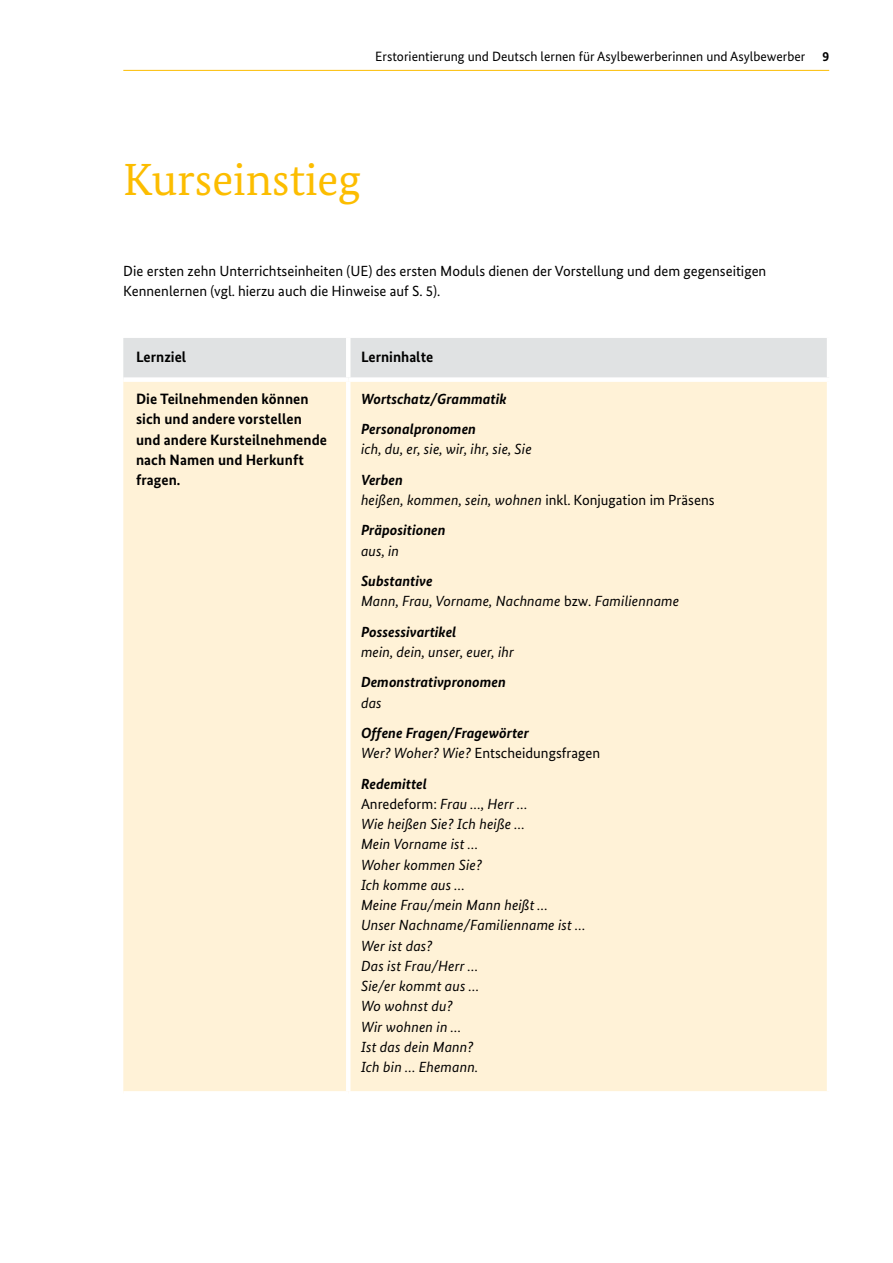
<style>
.page{position:relative;width:893px;height:1263px;background:#fff}
.page>*{position:absolute;margin:0;border:0;box-sizing:border-box;transform-origin:0 0}
.t1{font:45px "Bundes Serif";color:#fcbd00}
.Tab_Bold_weiss_links{font:700 15px/20.2px "Bundes Sans";letter-spacing:.005em;color:#000}
.t2{font:italic 14.7px/20.2px "Bundes Sans";letter-spacing:.01em;color:#000}
.t3{font:14.7px/20.2px "Bundes Sans";color:#000}
.t4{font:italic 700 14.7px "Bundes Sans";color:#000}
.t5{font:13.5px "Bundes Sans";color:#000}
.t6{font:700 13.5px "Bundes Sans";color:#000}
.s1{font-style:normal}
.s2{font-style:italic}
</style>
<div class="page">
<hr style="left:123px;top:70px;width:706px;height:1px;background:#fcbd00">
<div style="left:123px;top:338px;width:704px;height:39px;background:#e0e2e3"></div>
<div style="left:123px;top:382px;width:704px;height:709px;background:#fff2d7"></div>
<hr style="left:346px;top:338px;width:4px;height:39px;background:#fff">
<hr style="left:346px;top:382px;width:4px;height:709px;background:#fff">
<p class="t5" style="left:375px;top:48px;width:432px">Erstorientierung und Deutsch lernen für Asylbewerberinnen und Asylbewerber</p>
<p class="t6" style="left:822px;top:48px;width:8px">9</p>
<h1 class="t1" style="left:123px;top:152px;width:239px">Kurseinstieg</h1>
<p class="t3" style="left:123px;top:261px;width:645px">Die ersten zehn Unterrichtseinheiten (UE) des ersten Moduls dienen der Vorstellung und dem gegenseitigen<br>Kennenlernen (vgl. hierzu auch die Hinweise auf S. 5).</p>
<p class="Tab_Bold_weiss_links" style="left:136px;top:347px;width:52px">Lernziel</p>
<p class="Tab_Bold_weiss_links" style="left:361px;top:347px;width:74px">Lerninhalte</p>
<p class="Tab_Bold_weiss_links" style="left:136px;top:389px;width:193px">Die Teilnehmenden können sich und andere vorstellen und andere Kursteilnehmende nach Namen und Herkunft fragen.</p>
<p class="t4" style="left:361px;top:390px;width:147px">Wortschatz/Grammatik</p>
<p class="t4" style="left:361px;top:420px;width:117px">Personalpronomen</p>
<p class="t2" style="left:361px;top:439px;width:172px">ich, du, er, sie, wir, ihr, sie, Sie</p>
<p class="t4" style="left:361px;top:471px;width:43px">Verben</p>
<p class="t2" style="left:361px;top:490px;width:355px">heißen, kommen, sein, wohnen <span class="s1">inkl. Konjugation im Präsens</span></p>
<p class="t4" style="left:361px;top:521px;width:86px">Präpositionen</p>
<p class="t2" style="left:361px;top:540px;width:40px">aus, in</p>
<p class="t4" style="left:361px;top:572px;width:73px">Substantive</p>
<p class="t2" style="left:361px;top:591px;width:320px">Mann, Frau, Vorname, Nachname <span class="s1">bzw.</span> Familienname</p>
<p class="t4" style="left:361px;top:623px;width:97px">Possessivartikel</p>
<p class="t2" style="left:361px;top:642px;width:154px">mein, dein, unser, euer, ihr</p>
<p class="t4" style="left:361px;top:673px;width:146px">Demonstrativpronomen</p>
<p class="t2" style="left:361px;top:692px;width:22px">das</p>
<p class="t4" style="left:361px;top:724px;width:169px">Offene Fragen/Fragewörter</p>
<p class="t3" style="left:361px;top:743px;width:241px"><span class="s2">Wer? Woher? Wie?</span> Entscheidungsfragen</p>
<p class="t4" style="left:361px;top:774px;width:67px">Redemittel</p>
<p class="t2" style="left:361px;top:793px;width:226px"><span class="s1">Anredeform:</span> Frau …, Herr …<br>Wie heißen Sie? Ich heiße …<br>Mein Vorname ist …<br>Woher kommen Sie?<br>Ich komme aus …<br>Meine Frau/mein Mann heißt …<br>Unser Nachname/Familienname ist …<br>Wer ist das?<br>Das ist Frau/Herr …<br>Sie/er kommt aus …<br>Wo wohnst du?<br>Wir wohnen in …<br>Ist das dein Mann?<br>Ich bin … Ehemann.</p>
</div>
